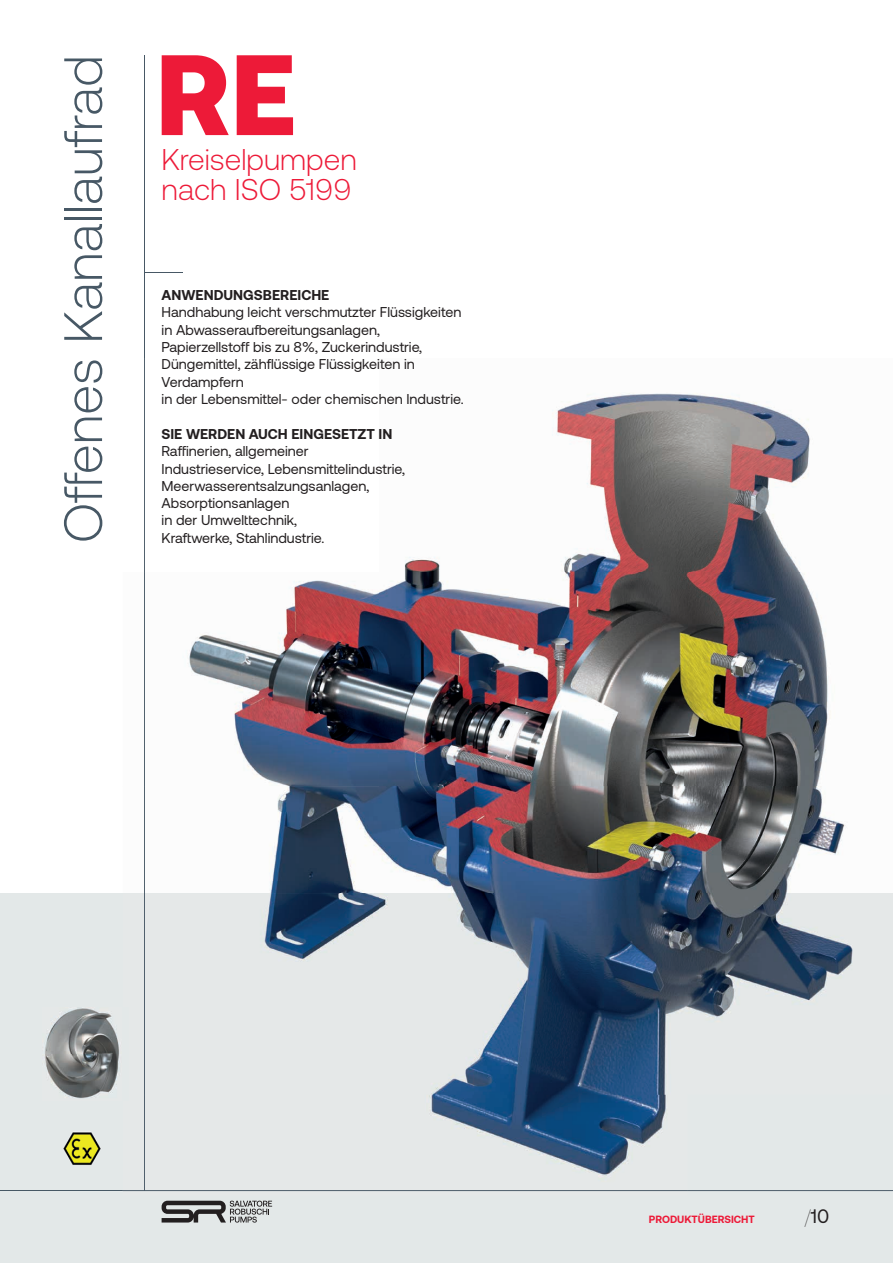
<style>
.page{position:relative;width:893px;height:1263px;background:#fff}
.page>*{position:absolute;margin:0;border:0;box-sizing:border-box;transform-origin:0 0}
.t1{font:900 114px "Aeonik";color:#ed1a38}
.t2{font:300 54px "Aeonik";color:#475865}
.t3{font:300 30px/30px "Aeonik";color:#ed1a38}
.t4{font:19.5px "Aeonik";color:#231f20}
.t5{font:14.25px/17.2px "Aeonik";color:#231f20}
.t6{font:700 14.25px "Aeonik";color:#231f20}
.t7{font:700 10.5px "Aeonik";color:#ed1a38}
.s1{font-weight:100}
</style>
<div class="page">
<div style="left:0;top:893px;width:893px;height:370px;background:#e3e8e8"></div>
<hr style="left:144px;top:272px;width:38px;height:1px;background:#475865">
<hr style="left:144px;top:55px;width:1px;height:1136px;background:#475865">
<hr style="left:0;top:1190px;width:893px;height:1px;background:#475865">
<svg style="left:162px;top:1201px;width:110px;height:21px"></svg>
<img style="left:45px;top:1008px;width:74px;height:90px">
<img style="left:63px;top:1132px;width:38px;height:33px">
<img style="left:123px;top:393px;width:770px;height:799px">
<img style="left:144px;top:358px;width:1px;height:832px">
<img style="left:123px;top:1190px;width:770px;height:1px">
<h2 class="t2" style="left:54px;top:543px;width:489px;rotate:-90deg">Offenes Kanallaufrad</h2>
<h1 class="t1" style="left:155px;top:28px;width:143px">RE</h1>
<h3 class="t3" style="left:162px;top:144px;width:197px">Kreiselpumpen nach ISO 5199</h3>
<p class="t6" style="left:162px;top:287px;width:169px">ANWENDUNGSBEREICHE</p>
<p class="t5" style="left:162px;top:304px;width:304px">Handhabung leicht verschmutzter Flüssigkeiten in Abwasseraufbereitungsanlagen, Papierzellstoff bis zu 8%, Zuckerindustrie, Düngemittel, zähflüssige Flüssigkeiten in Verdampfern<br>in der Lebensmittel- oder chemischen Industrie.</p>
<p class="t6" style="left:162px;top:426px;width:232px">SIE WERDEN AUCH EINGESETZT IN</p>
<p class="t5" style="left:162px;top:443px;width:245px">Raffinerien, allgemeiner<br>Industrieservice, Lebensmittelindustrie,<br>Meerwasserentsalzungsanlagen,<br>Absorptionsanlagen<br>in der Umwelttechnik,<br>Kraftwerke, Stahlindustrie.</p>
<p class="t7" style="left:649px;top:1213px;width:107px">PRODUKTÜBERSICHT</p>
<h3 class="t4" style="left:805px;top:1205px;width:26px"><span class="s1">/</span>10</h3>
</div>
